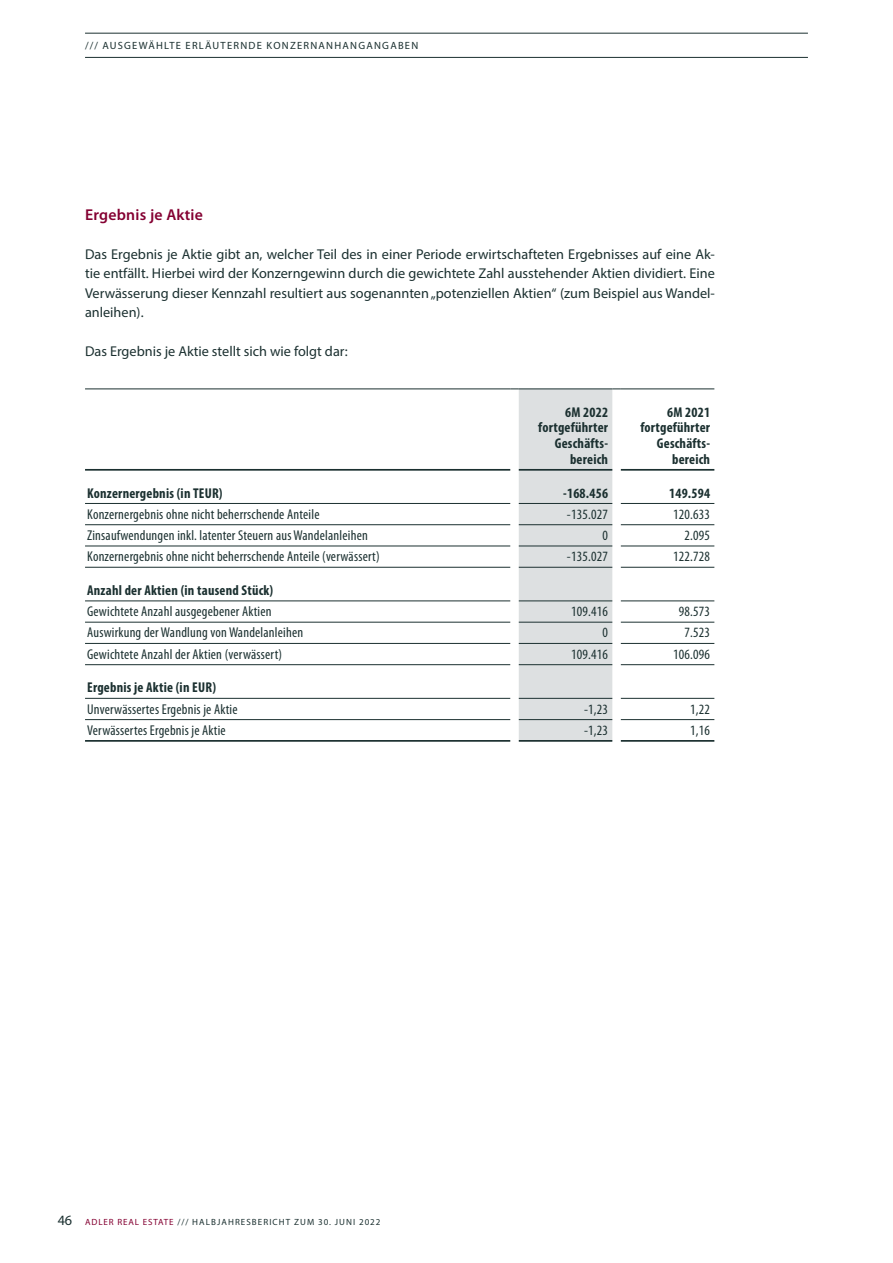
<style>
.page{position:relative;width:893px;height:1263px;background:#fff}
.page>*{position:absolute;margin:0;border:0;box-sizing:border-box;transform-origin:0 0}
.t1{font:600 15.75px "Myriad Pro";letter-spacing:.015em;color:#840132}
.t2{font:condensed 14.25px "Myriad Pro";letter-spacing:.015em;color:#1b3030}
.t3{font:14.25px/19.5px "Myriad Pro";color:#1b3030;text-align:justify}
.t4{font:700 condensed 14.25px/15.8px "Myriad Pro";letter-spacing:.015em;color:#1b3030;text-align:right}
.t5{font:10.5px "Myriad Pro";letter-spacing:.12em;color:#1b3030}
.t6{font:9px "Myriad Pro";letter-spacing:.12em;color:#1b3030}
.s1{font-size:14.25px}
.s2{color:#840132}
</style>
<div class="page">
<hr style="left:85px;top:389px;width:425px;height:1px;background:#1b3030">
<svg style="left:510px;top:389px;width:111px;height:352px"></svg>
<hr style="left:621px;top:389px;width:93px;height:1px;background:#1b3030">
<hr style="left:85px;top:503px;width:425px;height:1px;background:#1b3030">
<hr style="left:519px;top:503px;width:93px;height:1px;background:#1b3030">
<hr style="left:621px;top:503px;width:93px;height:1px;background:#1b3030">
<hr style="left:85px;top:524px;width:425px;height:1px;background:#1b3030">
<hr style="left:519px;top:524px;width:93px;height:1px;background:#1b3030">
<hr style="left:621px;top:524px;width:93px;height:1px;background:#1b3030">
<hr style="left:85px;top:546px;width:425px;height:1px;background:#1b3030">
<hr style="left:519px;top:546px;width:93px;height:1px;background:#1b3030">
<hr style="left:621px;top:546px;width:93px;height:1px;background:#1b3030">
<hr style="left:85px;top:567px;width:425px;height:1px;background:#1b3030">
<hr style="left:519px;top:567px;width:93px;height:1px;background:#1b3030">
<hr style="left:621px;top:567px;width:93px;height:1px;background:#1b3030">
<hr style="left:85px;top:601px;width:425px;height:1px;background:#1b3030">
<hr style="left:519px;top:601px;width:93px;height:1px;background:#1b3030">
<hr style="left:621px;top:601px;width:93px;height:1px;background:#1b3030">
<hr style="left:85px;top:622px;width:425px;height:1px;background:#1b3030">
<hr style="left:519px;top:622px;width:93px;height:1px;background:#1b3030">
<hr style="left:621px;top:622px;width:93px;height:1px;background:#1b3030">
<hr style="left:85px;top:643px;width:425px;height:1px;background:#1b3030">
<hr style="left:519px;top:643px;width:93px;height:1px;background:#1b3030">
<hr style="left:621px;top:643px;width:93px;height:1px;background:#1b3030">
<hr style="left:85px;top:664px;width:425px;height:1px;background:#1b3030">
<hr style="left:519px;top:664px;width:93px;height:1px;background:#1b3030">
<hr style="left:621px;top:664px;width:93px;height:1px;background:#1b3030">
<hr style="left:85px;top:698px;width:425px;height:1px;background:#1b3030">
<hr style="left:519px;top:698px;width:93px;height:1px;background:#1b3030">
<hr style="left:621px;top:698px;width:93px;height:1px;background:#1b3030">
<hr style="left:85px;top:719px;width:425px;height:1px;background:#1b3030">
<hr style="left:519px;top:719px;width:93px;height:1px;background:#1b3030">
<hr style="left:621px;top:719px;width:93px;height:1px;background:#1b3030">
<hr style="left:85px;top:469px;width:425px;height:2px;background:#1b3030">
<hr style="left:519px;top:469px;width:93px;height:2px;background:#1b3030">
<hr style="left:621px;top:469px;width:93px;height:2px;background:#1b3030">
<hr style="left:85px;top:740px;width:425px;height:2px;background:#1b3030">
<hr style="left:519px;top:740px;width:93px;height:2px;background:#1b3030">
<hr style="left:621px;top:740px;width:93px;height:2px;background:#1b3030">
<hr style="left:85px;top:33px;width:723px;height:1px;background:#1b3030">
<hr style="left:85px;top:57px;width:723px;height:1px;background:#1b3030">
<p class="t5" style="left:85px;top:39px;width:335px">/// AUSGEWÄHLTE ERLÄUTERNDE KONZERNANHANGANGABEN</p>
<p class="t1" style="left:85px;top:206px;width:119px">Ergebnis je Aktie</p>
<p class="t3" style="left:85px;top:244px;width:631px">Das Ergebnis je Aktie gibt an, welcher Teil des in einer Periode erwirtschafteten Ergebnisses auf eine Ak&shy;tie entfällt. Hierbei wird der Konzerngewinn durch die gewichtete Zahl ausstehender Aktien dividiert. Eine Verwässerung dieser Kennzahl resultiert aus sogenannten „potenziellen Aktien“ (zum Beispiel aus Wandel&shy;anleihen).</p>
<p class="t3" style="left:85px;top:342px;width:264px">Das Ergebnis je Aktie stellt sich wie folgt dar:</p>
<p class="t4" style="left:538px;top:404px;width:71px">6M 2022 fortgeführter<br>Geschäfts&shy;bereich</p>
<p class="t4" style="left:640px;top:404px;width:71px">6M 2021 fortgeführter<br>Geschäfts&shy;bereich</p>
<p class="t4" style="left:87px;top:485px;width:137px">Konzernergebnis (in TEUR)</p>
<p class="t4" style="left:563px;top:485px;width:46px">-168.456</p>
<p class="t4" style="left:669px;top:485px;width:43px">149.594</p>
<p class="t2" style="left:87px;top:506px;width:234px">Konzernergebnis ohne nicht beherrschende Anteile</p>
<p class="t2" style="left:567px;top:506px;width:43px">-135.027</p>
<p class="t2" style="left:673px;top:506px;width:38px">120.633</p>
<p class="t2" style="left:87px;top:528px;width:282px">Zinsaufwendungen inkl. latenter Steuern aus Wandelanleihen</p>
<p class="t2" style="left:603px;top:528px;width:7px">0</p>
<p class="t2" style="left:685px;top:528px;width:27px">2.095</p>
<p class="t2" style="left:87px;top:549px;width:294px">Konzernergebnis ohne nicht beherrschende Anteile (verwässert)</p>
<p class="t2" style="left:567px;top:549px;width:43px">-135.027</p>
<p class="t2" style="left:673px;top:549px;width:38px">122.728</p>
<p class="t4" style="left:87px;top:582px;width:188px">Anzahl der Aktien (in tausend Stück)</p>
<p class="t2" style="left:87px;top:604px;width:186px">Gewichtete Anzahl ausgegebener Aktien</p>
<p class="t2" style="left:571px;top:604px;width:38px">109.416</p>
<p class="t2" style="left:679px;top:604px;width:33px">98.573</p>
<p class="t2" style="left:87px;top:625px;width:218px">Auswirkung der Wandlung von Wandelanleihen</p>
<p class="t2" style="left:603px;top:625px;width:7px">0</p>
<p class="t2" style="left:685px;top:625px;width:27px">7.523</p>
<p class="t2" style="left:87px;top:646px;width:196px">Gewichtete Anzahl der Aktien (verwässert)</p>
<p class="t2" style="left:571px;top:646px;width:38px">109.416</p>
<p class="t2" style="left:673px;top:646px;width:38px">106.096</p>
<p class="t4" style="left:87px;top:679px;width:130px">Ergebnis je Aktie (in EUR)</p>
<p class="t2" style="left:87px;top:701px;width:152px">Unverwässertes Ergebnis je Aktie</p>
<p class="t2" style="left:584px;top:701px;width:26px">-1,23</p>
<p class="t2" style="left:690px;top:701px;width:21px">1,22</p>
<p class="t2" style="left:87px;top:722px;width:140px">Verwässertes Ergebnis je Aktie</p>
<p class="t2" style="left:584px;top:722px;width:26px">-1,23</p>
<p class="t2" style="left:690px;top:722px;width:21px">1,16</p>
<p class="t6" style="left:58px;top:1216px;width:324px"><span class="s1">46</span> <span class="s2">ADLER REAL ESTATE</span> /// HALBJAHRESBERICHT ZUM 30. JUNI 2022</p>
</div>
